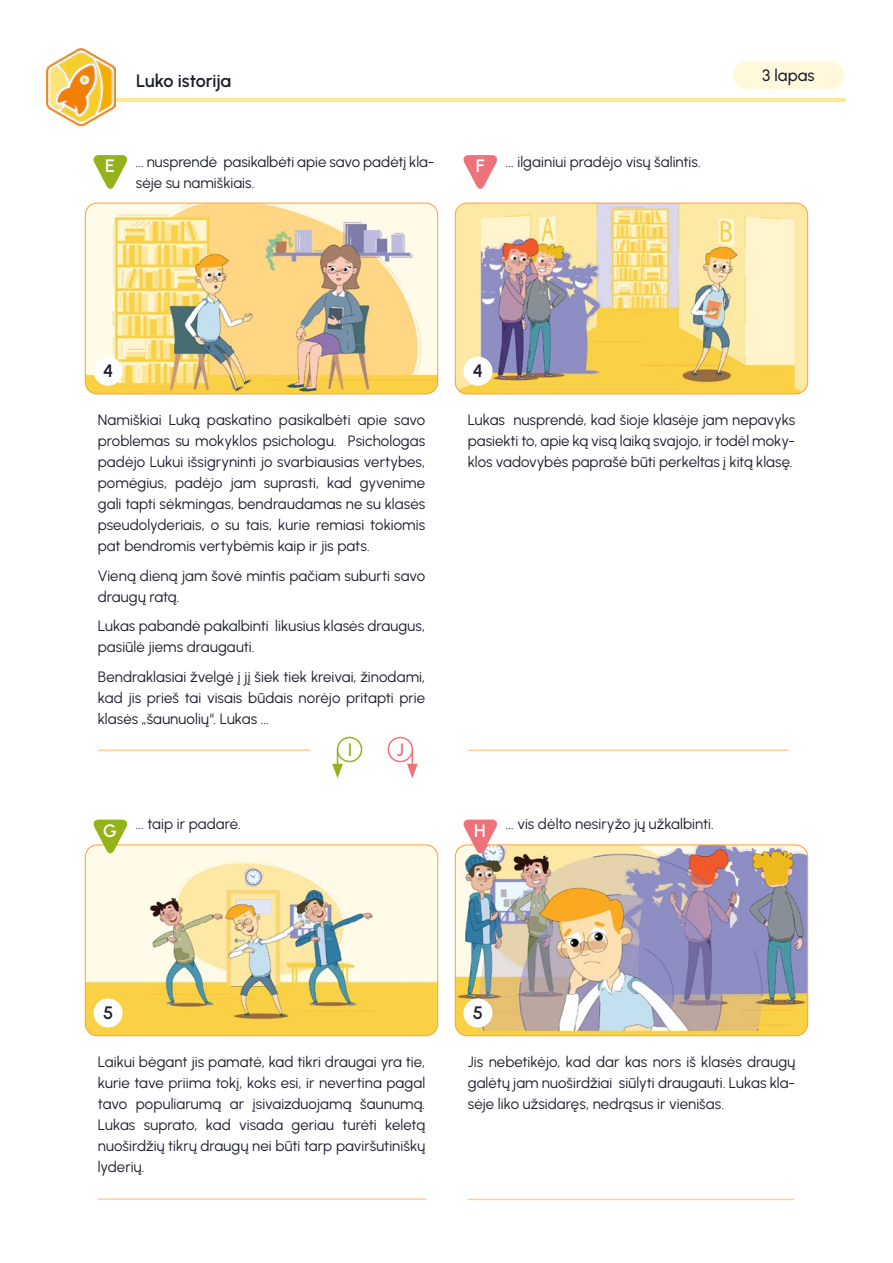
<style>
.page{position:relative;width:893px;height:1263px;background:#fff}
.page>*{position:absolute;margin:0;border:0;box-sizing:border-box;transform-origin:0 0}
.t1{font:600 18px "Urbanist";letter-spacing:-.005em;color:#1d1f2f}
.t2{font:600 18px "Urbanist";color:#fff}
.t3{font:600 18px "Urbanist";color:#94b21a}
.t4{font:600 18px "Urbanist";color:#ee727a}
.t5{font:500 16.5px "Urbanist";letter-spacing:.01em;color:#1d1f2f}
.t6{font:15px/21px "Urbanist";letter-spacing:.005em;color:#1d1f2f;text-align:justify}
</style>
<div class="page">
<div style="left:733px;top:62px;width:111px;height:27px;background:#fff8db;border-radius:14px"></div>
<hr style="left:107px;top:98px;width:739px;height:4px;background:#fae895;border-radius:2px">
<img style="left:47px;top:49px;width:68px;height:76px">
<img style="left:85px;top:203px;width:353px;height:191px">
<div style="left:85px;top:203px;width:353px;height:191px;border:1px solid #ff9e2f;border-radius:12px"></div>
<div style="left:94px;top:357px;width:29px;height:29px;background:#fff;border-radius:50%"></div>
<svg style="left:93px;top:155px;width:35px;height:34px"></svg>
<img style="left:455px;top:203px;width:353px;height:191px">
<div style="left:455px;top:203px;width:353px;height:191px;border:1px solid #ff9e2f;border-radius:12px"></div>
<div style="left:463px;top:357px;width:29px;height:29px;background:#fff;border-radius:50%"></div>
<svg style="left:463px;top:155px;width:34px;height:34px"></svg>
<hr style="left:468px;top:749px;width:320px;height:2px;background:#ffcf97">
<svg style="left:332px;top:749px;width:11px;height:29px"></svg>
<div style="left:338px;top:737px;width:24px;height:24px;background:#fff;border-radius:50%"></div>
<div style="left:337px;top:737px;width:25px;height:25px;border:2px solid #94b21a;border-radius:50%"></div>
<svg style="left:407px;top:749px;width:11px;height:29px"></svg>
<div style="left:388px;top:737px;width:24px;height:24px;background:#fff;border-radius:50%"></div>
<div style="left:388px;top:737px;width:25px;height:25px;border:2px solid #ee727a;border-radius:50%"></div>
<hr style="left:98px;top:749px;width:212px;height:2px;background:#ffcf97">
<img style="left:85px;top:845px;width:353px;height:191px">
<div style="left:85px;top:845px;width:353px;height:191px;border:1px solid #ff9e2f;border-radius:12px"></div>
<div style="left:94px;top:998px;width:29px;height:29px;background:#fff;border-radius:50%"></div>
<svg style="left:92px;top:819px;width:36px;height:35px"></svg>
<img style="left:455px;top:845px;width:353px;height:191px">
<div style="left:455px;top:845px;width:353px;height:191px;border:1px solid #ff9e2f;border-radius:12px"></div>
<div style="left:463px;top:998px;width:29px;height:29px;background:#fff;border-radius:50%"></div>
<svg style="left:462px;top:819px;width:36px;height:35px"></svg>
<hr style="left:468px;top:1198px;width:326px;height:2px;background:#ffcf97">
<hr style="left:98px;top:1198px;width:329px;height:2px;background:#ffcf97">
<p class="t1" style="left:136px;top:69px;width:97px">Luko istorija</p>
<p class="t5" style="left:762px;top:64px;width:54px">3 lapas</p>
<p class="t2" style="left:105px;top:154px;width:11px">E</p>
<p class="t6" style="left:136px;top:151px;width:300px">... nusprendė pasikalbėti apie savo padėtį kla&shy;sėje su namiškiais.</p>
<p class="t2" style="left:476px;top:154px;width:10px">F</p>
<p class="t6" style="left:506px;top:151px;width:197px">... ilgainiui pradėjo visų šalintis.</p>
<p class="t1" style="left:103px;top:359px;width:12px">4</p>
<p class="t1" style="left:473px;top:359px;width:12px">4</p>
<p class="t6" style="left:98px;top:409px;width:329px">Namiškiai Luką paskatino pasikalbėti apie savo problemas su mokyklos psichologu. Psichologas padėjo Lukui išsigryninti jo svarbiausias vertybes, pomėgius, padėjo jam suprasti, kad gyvenime gali tapti sėkmingas, bendraudamas ne su klasės pseudolyderiais, o su tais, kurie remiasi tokiomis pat bendromis vertybėmis kaip ir jis pats.</p>
<p class="t6" style="left:98px;top:565px;width:329px">Vieną dieną jam šovė mintis pačiam suburti savo draugų ratą.</p>
<p class="t6" style="left:98px;top:615px;width:329px">Lukas pabandė pakalbinti likusius klasės draugus, pasiūlė jiems draugauti.</p>
<p class="t6" style="left:98px;top:666px;width:329px">Bendraklasiai žvelgė į jį šiek tiek kreivai, žinodami, kad jis prieš tai visais būdais norėjo pritapti prie klasės „šaunuolių“. Lukas ...</p>
<p class="t6" style="left:468px;top:409px;width:329px">Lukas nusprendė, kad šioje klasėje jam nepavyks pasiekti to, apie ką visą laiką svajojo, ir todėl moky&shy;klos vadovybės paprašė būti perkeltas į kitą klasę.</p>
<p class="t3" style="left:348px;top:737px;width:6px">I</p>
<p class="t4" style="left:396px;top:737px;width:9px">J</p>
<p class="t2" style="left:103px;top:818px;width:15px">G</p>
<p class="t6" style="left:136px;top:813px;width:106px">... taip ir padarė.</p>
<p class="t2" style="left:474px;top:818px;width:13px">H</p>
<p class="t6" style="left:506px;top:813px;width:210px">... vis dėlto nesiryžo jų užkalbinti.</p>
<p class="t1" style="left:103px;top:1001px;width:12px">5</p>
<p class="t6" style="left:98px;top:1051px;width:329px">Laikui bėgant jis pamatė, kad tikri draugai yra tie, kurie tave priima tokį, koks esi, ir nevertina pagal tavo populiarumą ar įsivaizduojamą šaunumą.<br>Lukas suprato, kad visada geriau turėti keletą nuoširdžių tikrų draugų nei būti tarp paviršutiniškų lyderių.</p>
<p class="t1" style="left:473px;top:1001px;width:12px">5</p>
<p class="t6" style="left:468px;top:1051px;width:329px">Jis nebetikėjo, kad dar kas nors iš klasės draugų galėtų jam nuoširdžiai siūlyti draugauti. Lukas kla&shy;sėje liko užsidaręs, nedrąsus ir vienišas.</p>
</div>
